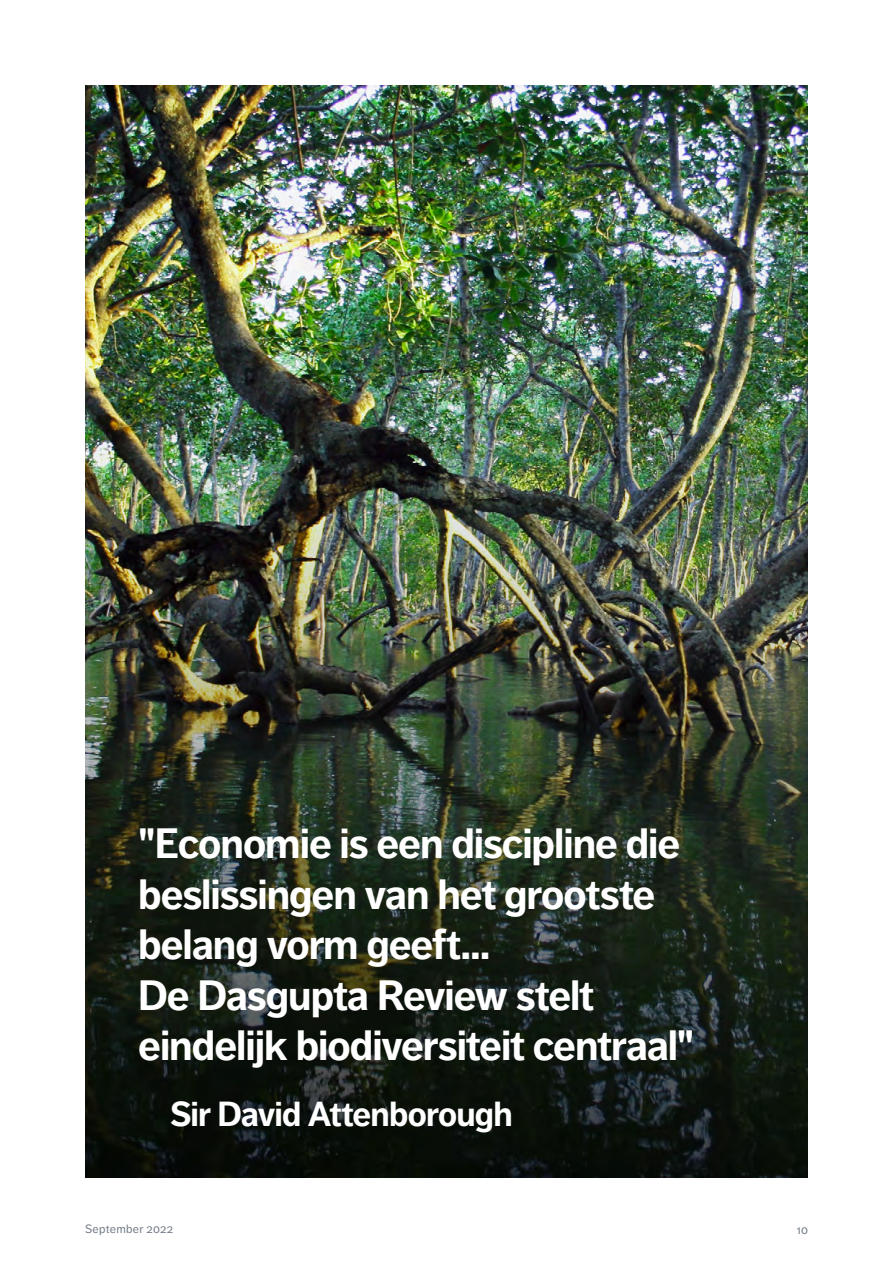
<style>
.page{position:relative;width:893px;height:1263px;background:#fff}
.page>*{position:absolute;margin:0;border:0;box-sizing:border-box;transform-origin:0 0}
.t1{font:700 42px/50.4px "Dagny Pro";letter-spacing:-.025em;color:#fff}
.t2{font:700 34.5px "Dagny Pro";letter-spacing:-.025em;color:#fff}
.t3{font:12px "Dagny Pro";letter-spacing:.03em;color:#747c87}
</style>
<div class="page">
<img style="left:85px;top:85px;width:723px;height:1093px">
<p class="t1" style="left:138px;top:819px;width:557px">"Economie is een discipline die beslissingen van het grootste belang vorm geeft...<br>De Dasgupta Review stelt eindelijk biodiversiteit centraal"</p>
<p class="t2" style="left:170px;top:1093px;width:344px">Sir David Attenborough</p>
<p class="t3" style="left:85px;top:1222px;width:90px">September 2022</p>
<p class="t3" style="left:797px;top:1223px;width:12px">10</p>
</div>
